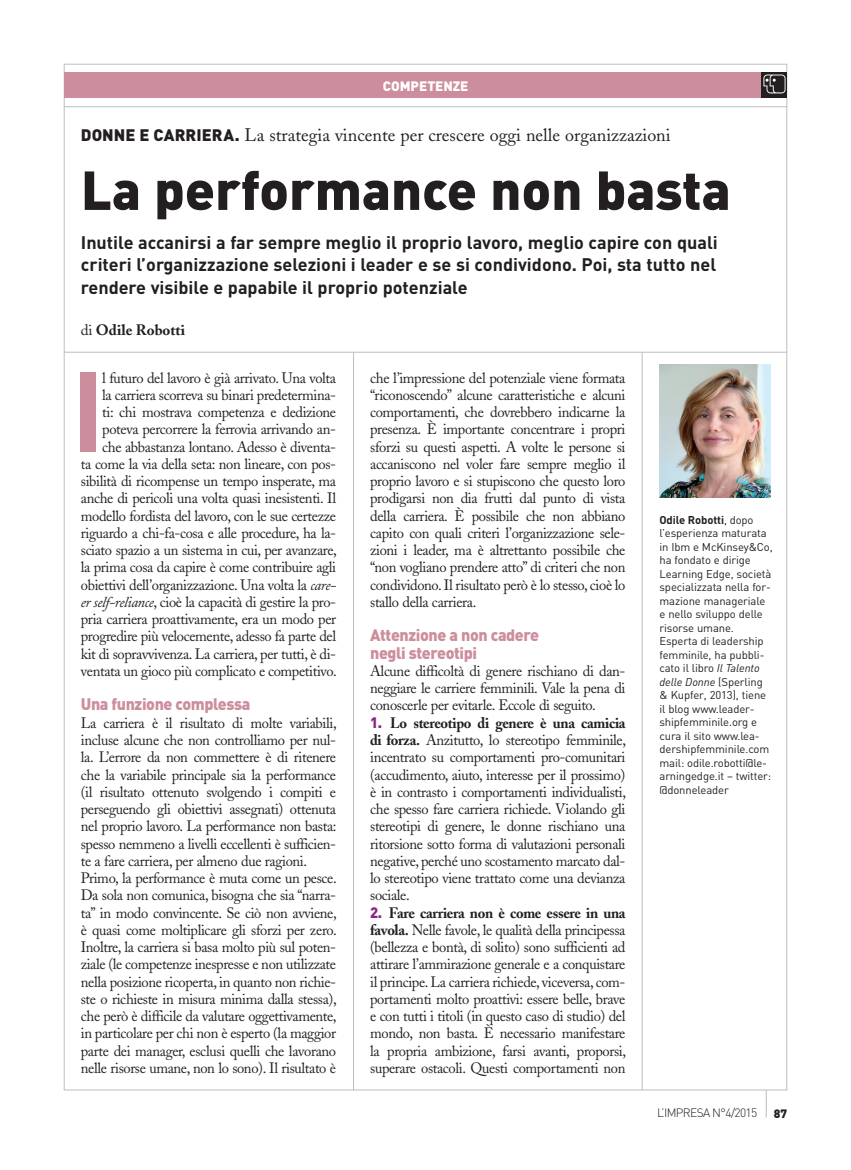
<style>
.page{position:relative;width:851px;height:1170px;background:#fff}
.page>*{position:absolute;margin:0;border:0;box-sizing:border-box;transform-origin:0 0}
.t1{font:700 111.9px "DIN";color:#cc8e9d}
.t2{font:900 54px "DIN";color:#231f20}
.t3{font:700 18px/22.5px "DIN";color:#231f20;text-align:justify}
.t4{font:18px "Adobe Caslon";color:#231f20}
.t5{font:900 16.5px/17.2px "DIN";letter-spacing:-.025em;color:#cc8e9d}
.t6{font:900 16.5px "DIN";color:#231f20}
.t7{font:15px/17.2px "Adobe Caslon";letter-spacing:-.025em;color:#231f20;text-align:justify}
.t8{font:700 15px "Adobe Caslon";color:#231f20}
.t9{font:900 13.5px "DIN";color:#fff}
.t10{font:300 12px "DIN";letter-spacing:-.05em;color:#231f20}
.t11{font:900 12px "DIN";color:#231f20}
.t12{font:11.25px/13.5px "DIN";letter-spacing:-.01em;color:#231f20}
.s1{font-family:"DIN";font-weight:900;font-size:16.5px}
.s2{font-weight:400}
.s3{font-family:"DIN";font-weight:900;color:#8a2389}
.s4{font-weight:700}
.s5{font-style:italic}
</style>
<div class="page">
<svg style="left:765px;top:1090px;width:1px;height:27px"></svg>
<hr style="left:64px;top:64px;width:1px;height:1026px;background:#bcbdc0">
<hr style="left:786px;top:64px;width:1px;height:1026px;background:#bcbdc0">
<hr style="left:64px;top:1089px;width:723px;height:1px;background:#bcbdc0">
<hr style="left:64px;top:106px;width:723px;height:1px;background:#bcbdc0">
<hr style="left:64px;top:64px;width:723px;height:1px;background:#bcbdc0">
<hr style="left:353px;top:352px;width:1px;height:738px;background:#bcbdc0">
<hr style="left:641px;top:352px;width:1px;height:738px;background:#bcbdc0">
<div style="left:64px;top:72px;width:722px;height:26px;background:#cc8e9d"></div>
<div style="left:761px;top:72px;width:25px;height:26px;background:#231f20"></div>
<img style="left:763px;top:74px;width:22px;height:20px">
<hr style="left:64px;top:352px;width:723px;height:1px;background:#bcbdc0">
<img style="left:659px;top:364px;width:111px;height:133px">
<p class="t9" style="left:383px;top:77px;width:87px">competenze</p>
<p class="t6" style="left:81px;top:124px;width:23px">DONNE</p>
<p class="t4" style="left:139px;top:124px;width:532px"><span class="s1">E CARRIERA.</span> La strategia vincente per crescere oggi nelle organizzazioni</p>
<h2 class="t2" style="left:81px;top:154px;width:651px">La performance non basta</h2>
<p class="t3" style="left:81px;top:230px;width:638px">Inutile accanirsi a far sempre meglio il proprio lavoro, meglio capire con quali criteri l’organizzazione selezioni i leader e se si condividono. Poi, sta tutto nel rendere visibile e papabile il proprio potenziale</p>
<p class="t8" style="left:81px;top:320px;width:106px"><span class="s2">di</span> Odile Robotti</p>
<h1 class="t1" style="left:72px;top:338px;width:35px">I</h1>
<p class="t7" style="left:370px;top:369px;width:257px">che l’impressione del potenziale viene formata “riconoscendo” alcune caratteristiche e alcuni comportamenti, che dovrebbero indicarne la presenza. È importante concentrare i propri sforzi su questi aspetti. A volte le persone si accaniscono nel voler fare sempre meglio il proprio lavoro e si stupiscono che questo loro prodigarsi non dia frutti dal punto di vista della carriera. È possibile che non abbiano capito con quali criteri l’organizzazione sele&shy;zioni i leader, ma è altrettanto possibile che “non vogliano prendere atto” di criteri che non condividono. Il risultato però è lo stesso, cioè lo stallo della carriera.</p>
<p class="t5" style="left:370px;top:626px;width:170px">Attenzione a non cadere negli stereotipi</p>
<p class="t7" style="left:370px;top:662px;width:257px">Alcune difficoltà di genere rischiano di dan&shy;neggiare le carriere femminili. Vale la pena di conoscerle per evitarle. Eccole di seguito.</p>
<p class="t7" style="left:370px;top:714px;width:257px"><span class="s3">1.</span> <span class="s4">Lo stereotipo di genere è una camicia di forza.</span> Anzitutto, lo stereotipo femminile, incentrato su comportamenti pro-comunitari (accudimento, aiuto, interesse per il prossimo) è in contrasto i comportamenti individualisti, che spesso fare carriera richiede. Violando gli stereotipi di genere, le donne rischiano una ritorsione sotto forma di valutazioni personali negative, perché uno scostamento marcato dal&shy;lo stereotipo viene trattato come una devianza sociale.</p>
<p class="t7" style="left:370px;top:904px;width:257px"><span class="s3">2.</span> <span class="s4">Fare carriera non è come essere in una favola.</span> Nelle favole, le qualità della principessa (bellezza e bontà, di solito) sono sufficienti ad attirare l’ammirazione generale e a conquistare il principe. La carriera richiede, viceversa, com&shy;portamenti molto proattivi: essere belle, brave e con tutti i titoli (in questo caso di studio) del mondo, non basta. È necessario manifestare la propria ambizione, farsi avanti, proporsi, superare ostacoli. Questi comportamenti non</p>
<p class="t7" style="left:81px;top:369px;width:257px;text-align:right">l futuro del lavoro è già arrivato. Una volta<br>la carriera scorreva su binari predetermina-<br>ti: chi mostrava competenza e dedizione poteva percorrere la ferrovia arrivando an&shy;che abbastanza lontano. Adesso è diventa-<br>ta come la via della seta: non lineare, con pos&shy;sibilità di ricompense un tempo insperate, ma anche di pericoli una volta quasi inesistenti. Il modello fordista del lavoro, con le sue certezze riguardo a chi-fa-cosa e alle procedure, ha la&shy;sciato spazio a un sistema in cui, per avanzare, la prima cosa da capire è come contribuire agli obiettivi dell’organizzazione. Una volta la <span class="s5">care&shy;er self-reliance</span>, cioè la capacità di gestire la pro&shy;pria carriera proattivamente, era un modo per progredire più velocemente, adesso fa parte del kit di sopravvivenza. La carriera, per tutti, è di&shy;ventata un gioco più complicato e competitivo.</p>
<p class="t5" style="left:81px;top:695px;width:171px">Una funzione complessa</p>
<p class="t7" style="left:81px;top:714px;width:257px;text-align:left">La carriera è il risultato di molte variabili, incluse alcune che non controlliamo per nul&shy;la. L’errore da non commettere è di ritenere che la variabile principale sia la performance (il risultato ottenuto svolgendo i compiti e perseguendo gli obiettivi assegnati) ottenuta nel proprio lavoro. La performance non basta: spesso nemmeno a livelli eccellenti è sufficien&shy;te a fare carriera, per almeno due ragioni.<br>Primo, la performance è muta come un pesce.<br>Da sola non comunica, bisogna che sia “narra&shy;ta” in modo convincente. Se ciò non avviene, è quasi come moltiplicare gli sforzi per zero.<br>Inoltre, la carriera si basa molto più sul poten&shy;ziale (le competenze inespresse e non utilizzate nella posizione ricoperta, in quanto non richie&shy;ste o richieste in misura minima dalla stessa), che però è difficile da valutare oggettivamente, in particolare per chi non è esperto (la maggior parte dei manager, esclusi quelli che lavorano nelle risorse umane, non lo sono). Il risultato è</p>
<p class="t12" style="left:659px;top:512px;width:115px"><span class="s4">Odile Robotti</span>, dopo l’esperienza maturata in Ibm e McKinsey&amp;Co, ha fondato e dirige<br>Learning Edge, società specializzata nella for&shy;mazione manageriale e nello sviluppo delle risorse umane.<br>Esperta di leadership femminile, ha pubbli&shy;cato il libro <span class="s5">Il Talento delle Donne</span> (Sperling &amp; Kupfer, 2013), tiene il blog www.leader&shy;shipfemminile.org e cura il sito www.lea&shy;dershipfemminile.com mail: odile.robotti@le&shy;arningedge.it – twitter: @donneleader</p>
<p class="t10" style="left:657px;top:1105px;width:102px">L’IMPRESA N°4/2015</p>
<p class="t11" style="left:773px;top:1105px;width:15px">87</p>
</div>
